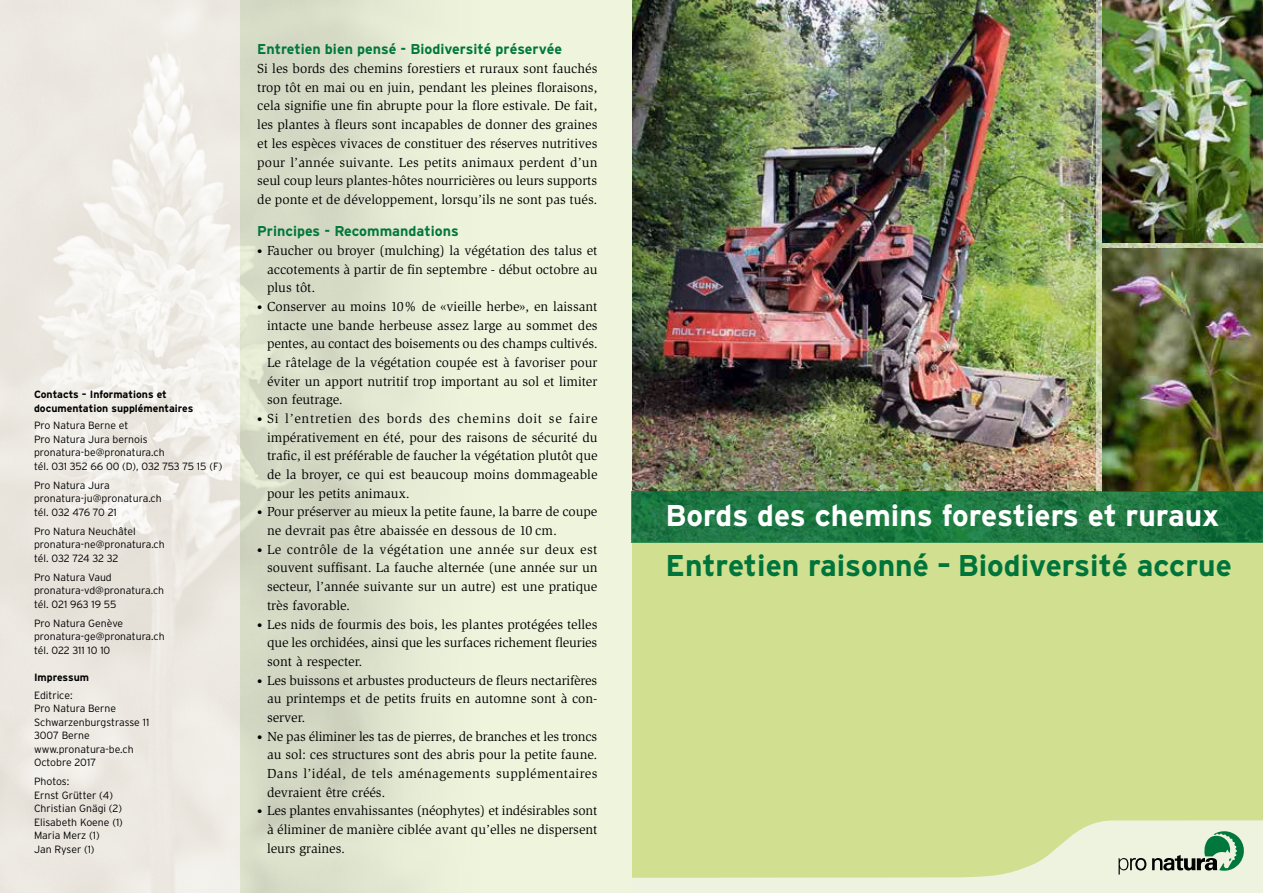
<style>
.page{position:relative;width:1263px;height:893px;background:#fff}
.page>*{position:absolute;margin:0;border:0;box-sizing:border-box;transform-origin:0 0}
.t1{font:700 30px "Interstate";color:#00753b}
.t2{font:700 30px "Interstate";color:#fff}
.t3{font:700 14.25px "Interstate";color:#00783c}
.t4{font:13.5px/18.6px "Slimbach";color:#000;text-align:justify}
.t5{font:300 10.5px/13.5px "Interstate";color:#000}
.t6{font:700 10.5px/13.5px "Interstate";color:#000}
.s1{font-size:10.5px}
</style>
<div class="page">
<img style="left:631px;top:0;width:465px;height:491px">
<div style="left:631px;top:542px;width:632px;height:351px;background:#d1df90"></div>
<img style="left:0;top:0;width:240px;height:893px">
<div style="left:240px;top:0;width:391px;height:893px;background:linear-gradient(to right,#d2d7c2,#f6fce4)"></div>
<svg style="left:1096px;top:0;width:167px;height:491px"></svg>
<img style="left:1102px;top:249px;width:161px;height:242px">
<img style="left:1102px;top:0;width:161px;height:242px">
<svg style="left:631px;top:491px;width:632px;height:51px;fill:#1e7943"></svg>
<svg style="left:631px;top:820px;width:632px;height:73px"></svg>
<svg style="left:1118px;top:858px;width:28px;height:16px"></svg>
<svg style="left:1152px;top:831px;width:92px;height:40px"></svg>
<p class="t6" style="left:34px;top:388px;width:161px">Contacts – Informations et documentation supplémentaires</p>
<p class="t5" style="left:34px;top:419px;width:190px">Pro Natura Berne et<br>Pro Natura Jura bernois pronatura-be@pronatura.ch<br>tél. 031 352 66 00 (D), 032 753 75 15 (F)</p>
<p class="t5" style="left:34px;top:478px;width:129px">Pro Natura Jura pronatura-ju@pronatura.ch tél. 032 476 70 21</p>
<p class="t5" style="left:34px;top:524px;width:132px">Pro Natura Neuchâtel pronatura-ne@pronatura.ch tél. 032 724 32 32</p>
<p class="t5" style="left:34px;top:570px;width:132px">Pro Natura Vaud pronatura-vd@pronatura.ch tél. 021 963 19 55</p>
<p class="t5" style="left:34px;top:616px;width:132px">Pro Natura Genève pronatura-ge@pronatura.ch tél. 022 311 10 10</p>
<p class="t6" style="left:34px;top:670px;width:57px">Impressum</p>
<p class="t5" style="left:34px;top:688px;width:117px">Editrice:<br>Pro Natura Berne<br>Schwarzenburgstrasse 11<br>3007 Berne www.pronatura-be.ch<br>Octobre 2017</p>
<p class="t5" style="left:34px;top:775px;width:90px">Photos:<br>Ernst Grütter (4)<br>Christian Gnägi (2)<br>Elisabeth Koene (1)<br>Maria Merz (1)<br>Jan Ryser (1)</p>
<p class="t3" style="left:257px;top:41px;width:306px">Entretien bien pensé - Biodiversité préservée</p>
<p class="t4" style="left:257px;top:59px;width:342px">Si les bords des chemins forestiers et ruraux sont fauchés trop tôt en mai ou en juin, pendant les pleines floraisons, cela signifie une fin abrupte pour la flore estivale. De fait, les plantes à fleurs sont incapables de donner des graines et les espèces vivaces de constituer des réserves nutritives pour l’année suivante. Les petits animaux perdent d’un seul coup leurs plantes-hôtes nourricières ou leurs supports de ponte et de développement, lorsqu’ils ne sont pas tués.</p>
<p class="t3" style="left:257px;top:223px;width:203px">Principes - Recommandations</p>
<p class="t4" style="left:267px;top:241px;width:332px;text-indent:-10px"><span class="s1">•</span> Faucher ou broyer (mulching) la végétation des talus et accotements à partir de fin septembre - début octobre au plus tôt.</p>
<p class="t4" style="left:267px;top:297px;width:332px;text-indent:-10px"><span class="s1">•</span> Conserver au moins 10% de «vieille herbe», en laissant intacte une bande herbeuse assez large au sommet des pentes, au contact des boisements ou des champs cultivés.<br>Le râtelage de la végétation coupée est à favoriser pour éviter un apport nutritif trop important au sol et limiter son feutrage.</p>
<p class="t4" style="left:267px;top:409px;width:332px;text-indent:-10px"><span class="s1">•</span> Si l’entretien des bords des chemins doit se faire impérativement en été, pour des raisons de sécurité du trafic, il est préférable de faucher la végétation plutôt que de la broyer, ce qui est beaucoup moins dommageable pour les petits animaux.</p>
<p class="t4" style="left:267px;top:503px;width:332px;text-indent:-10px"><span class="s1">•</span> Pour préserver au mieux la petite faune, la barre de coupe ne devrait pas être abaissée en dessous de 10 cm.</p>
<p class="t4" style="left:267px;top:540px;width:332px;text-indent:-10px"><span class="s1">•</span> Le contrôle de la végétation une année sur deux est souvent suffisant. La fauche alternée (une année sur un secteur, l’année suivante sur un autre) est une pratique très favorable.</p>
<p class="t4" style="left:267px;top:615px;width:332px;text-indent:-10px"><span class="s1">•</span> Les nids de fourmis des bois, les plantes protégées telles que les orchidées, ainsi que les surfaces richement fleuries sont à respecter.</p>
<p class="t4" style="left:267px;top:671px;width:332px;text-indent:-10px"><span class="s1">•</span> Les buissons et arbustes producteurs de fleurs nectarifères au printemps et de petits fruits en automne sont à con&shy;server.</p>
<p class="t4" style="left:267px;top:727px;width:332px;text-indent:-10px"><span class="s1">•</span> Ne pas éliminer les tas de pierres, de branches et les troncs au sol: ces structures sont des abris pour la petite faune.<br>Dans l’idéal, de tels aménagements supplémentaires devraient être créés.</p>
<p class="t4" style="left:267px;top:801px;width:332px;text-indent:-10px"><span class="s1">•</span> Les plantes envahissantes (néophytes) et indésirables sont à éliminer de manière ciblée avant qu’elles ne dispersent leurs graines.</p>
<h1 class="t2" style="left:665px;top:499px;width:555px">Bords des chemins forestiers et ruraux</h1>
<h1 class="t1" style="left:665px;top:549px;width:568px">Entretien raisonné – Biodiversité accrue</h1>
</div>
